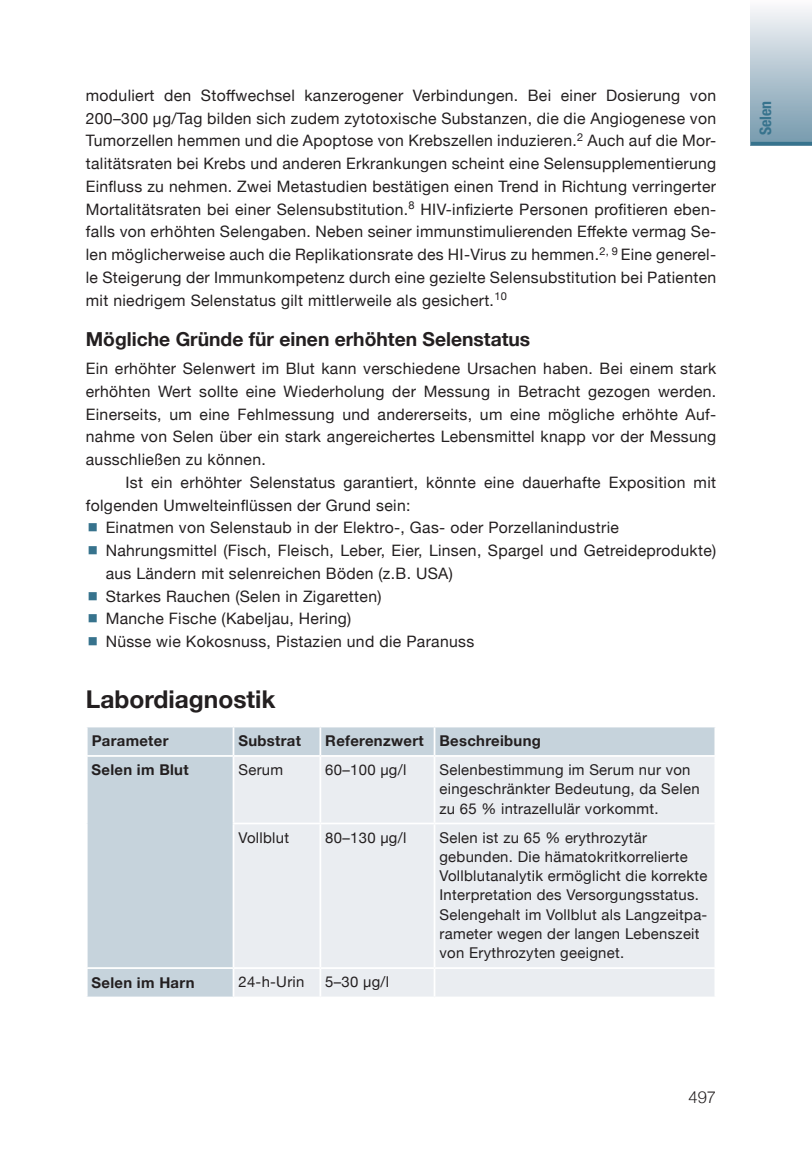
<style>
.page{position:relative;width:812px;height:1164px;background:#fff}
.page>*{position:absolute;margin:0;border:0;box-sizing:border-box;transform-origin:0 0}
.t1{font:700 24.5px "Helvetica Neue";color:#231f20}
.t2{font:700 19.25px "Helvetica Neue";color:#231f20}
.t3{font:300 16.62px "Helvetica Neue";color:#231f20}
.t4{font:15.75px/22.8px "Helvetica Neue";letter-spacing:.02em;color:#231f20;text-align:justify}
.t5{font:700 condensed 15.75px "Helvetica Neue";color:#37738d}
.t6{font:14.88px/19.2px "Helvetica Neue";letter-spacing:.02em;color:#231f20}
.t7{font:700 14.88px "Helvetica Neue";letter-spacing:.02em;color:#231f20}
</style>
<div class="page">
<div style="left:88px;top:727px;width:626px;height:269px;background:#c6d3dc"></div>
<div style="left:234px;top:757px;width:480px;height:239px;background:#eaedf1"></div>
<hr style="left:232px;top:727px;width:2px;height:28px;background:#fff">
<hr style="left:319px;top:727px;width:2px;height:28px;background:#fff">
<hr style="left:433px;top:727px;width:2px;height:28px;background:#fff">
<hr style="left:86px;top:755px;width:147px;height:2px;background:#fff">
<hr style="left:233px;top:755px;width:87px;height:2px;background:#fff">
<hr style="left:232px;top:757px;width:2px;height:65px;background:#fff">
<hr style="left:320px;top:755px;width:114px;height:2px;background:#fff">
<hr style="left:319px;top:757px;width:2px;height:65px;background:#fff">
<hr style="left:434px;top:755px;width:282px;height:2px;background:#fff">
<hr style="left:433px;top:757px;width:2px;height:65px;background:#fff">
<hr style="left:232px;top:822px;width:88px;height:2px;background:#fff">
<hr style="left:232px;top:824px;width:2px;height:143px;background:#fff">
<hr style="left:320px;top:822px;width:114px;height:2px;background:#fff">
<hr style="left:319px;top:824px;width:2px;height:143px;background:#fff">
<hr style="left:434px;top:822px;width:282px;height:2px;background:#fff">
<hr style="left:433px;top:824px;width:2px;height:143px;background:#fff">
<hr style="left:86px;top:967px;width:147px;height:2px;background:#fff">
<hr style="left:233px;top:967px;width:87px;height:2px;background:#fff">
<hr style="left:232px;top:969px;width:2px;height:27px;background:#fff">
<hr style="left:320px;top:967px;width:114px;height:2px;background:#fff">
<hr style="left:319px;top:969px;width:2px;height:27px;background:#fff">
<hr style="left:434px;top:967px;width:282px;height:2px;background:#fff">
<hr style="left:433px;top:969px;width:2px;height:27px;background:#fff">
<div style="left:751px;top:0;width:60px;height:145px;background:linear-gradient(to bottom,#faf9fb,#7397ab)"></div>
<hr style="left:751px;top:142px;width:60px;height:3px;background:#37738d">
<p class="t4" style="left:86px;top:85px;width:632px">moduliert den Stoffwechsel kanzerogener Verbindungen. Bei einer Dosierung von 200–300 µg/Tag bilden sich zudem zytotoxische Substanzen, die die Angiogenese von Tumorzellen hemmen und die Apoptose von Krebszellen induzieren.<sup>2</sup> Auch auf die Mor&shy;talitätsraten bei Krebs und anderen Erkrankungen scheint eine Selensupplementierung Einfluss zu nehmen. Zwei Metastudien bestätigen einen Trend in Richtung verringerter Mortalitätsraten bei einer Selensubstitution.<sup>8</sup> HIV-infizierte Personen profitieren eben&shy;falls von erhöhten Selengaben. Neben seiner immunstimulierenden Effekte vermag Se&shy;len möglicherweise auch die Replikationsrate des HI-Virus zu hemmen.<sup>2,</sup> <sup>9</sup> Eine generel&shy;le Steigerung der Immunkompetenz durch eine gezielte Selensubstitution bei Patienten mit niedrigem Selenstatus gilt mittlerweile als gesichert.<sup>10</sup></p>
<p class="t2" style="left:86px;top:324px;width:446px">Mögliche Gründe für einen erhöhten Selenstatus</p>
<p class="t4" style="left:86px;top:358px;width:632px">Ein erhöhter Selenwert im Blut kann verschiedene Ursachen haben. Bei einem stark erhöhten Wert sollte eine Wiederholung der Messung in Betracht gezogen werden.<br>Einerseits, um eine Fehlmessung und andererseits, um eine mögliche erhöhte Auf&shy;nahme von Selen über ein stark angereichertes Lebensmittel knapp vor der Messung ausschließen zu können.</p>
<p class="t4" style="left:125px;top:472px;width:592px">Ist ein erhöhter Selenstatus garantiert, könnte eine dauerhafte Exposition mit</p>
<p class="t4" style="left:86px;top:494px;width:326px">folgenden Umwelteinflüssen der Grund sein:</p>
<p class="t4" style="left:106px;top:517px;width:514px">Einatmen von Selenstaub in der Elektro-, Gas- oder Porzellanindustrie</p>
<p class="t4" style="left:106px;top:540px;width:612px">Nahrungsmittel (Fisch, Fleisch, Leber, Eier, Linsen, Spargel und Getreideprodukte)</p>
<p class="t4" style="left:106px;top:563px;width:348px">aus Ländern mit selenreichen Böden (z.B. USA)</p>
<p class="t4" style="left:106px;top:585px;width:277px">Starkes Rauchen (Selen in Zigaretten)</p>
<p class="t4" style="left:106px;top:608px;width:247px">Manche Fische (Kabeljau, Hering)</p>
<p class="t4" style="left:106px;top:631px;width:370px">Nüsse wie Kokosnuss, Pistazien und die Paranuss</p>
<h1 class="t1" style="left:86px;top:680px;width:191px">Labordiagnostik</h1>
<p class="t7" style="left:92px;top:729px;width:78px">Parameter</p>
<p class="t7" style="left:238px;top:729px;width:64px">Substrat</p>
<p class="t7" style="left:325px;top:729px;width:217px">Referenzwert Beschreibung</p>
<p class="t7" style="left:92px;top:758px;width:98px">Selen im Blut</p>
<p class="t6" style="left:238px;top:761px;width:46px">Serum</p>
<p class="t6" style="left:325px;top:761px;width:82px">60–100 μg/l</p>
<p class="t6" style="left:439px;top:761px;width:262px">Selenbestimmung im Serum nur von eingeschränkter Bedeutung, da Selen zu 65 % intrazellulär vorkommt.</p>
<p class="t6" style="left:238px;top:828px;width:52px">Vollblut</p>
<p class="t6" style="left:325px;top:828px;width:82px">80–130 μg/l</p>
<p class="t6" style="left:439px;top:828px;width:269px">Selen ist zu 65 % erythrozytär gebunden. Die hämatokritkorrelierte Vollblutanalytik ermöglicht die korrekte Interpretation des Versorgungsstatus.<br>Selengehalt im Vollblut als Langzeitpa&shy;rameter wegen der langen Lebenszeit von Erythrozyten geeignet.</p>
<p class="t7" style="left:92px;top:970px;width:104px">Selen im Harn</p>
<p class="t6" style="left:238px;top:973px;width:68px">24-h-Urin</p>
<p class="t6" style="left:325px;top:973px;width:65px">5–30 μg/l</p>
<p class="t3" style="left:688px;top:1083px;width:29px">497</p>
<p class="t5" style="left:752px;top:135px;width:36px;rotate:-90deg">Selen</p>
</div>
